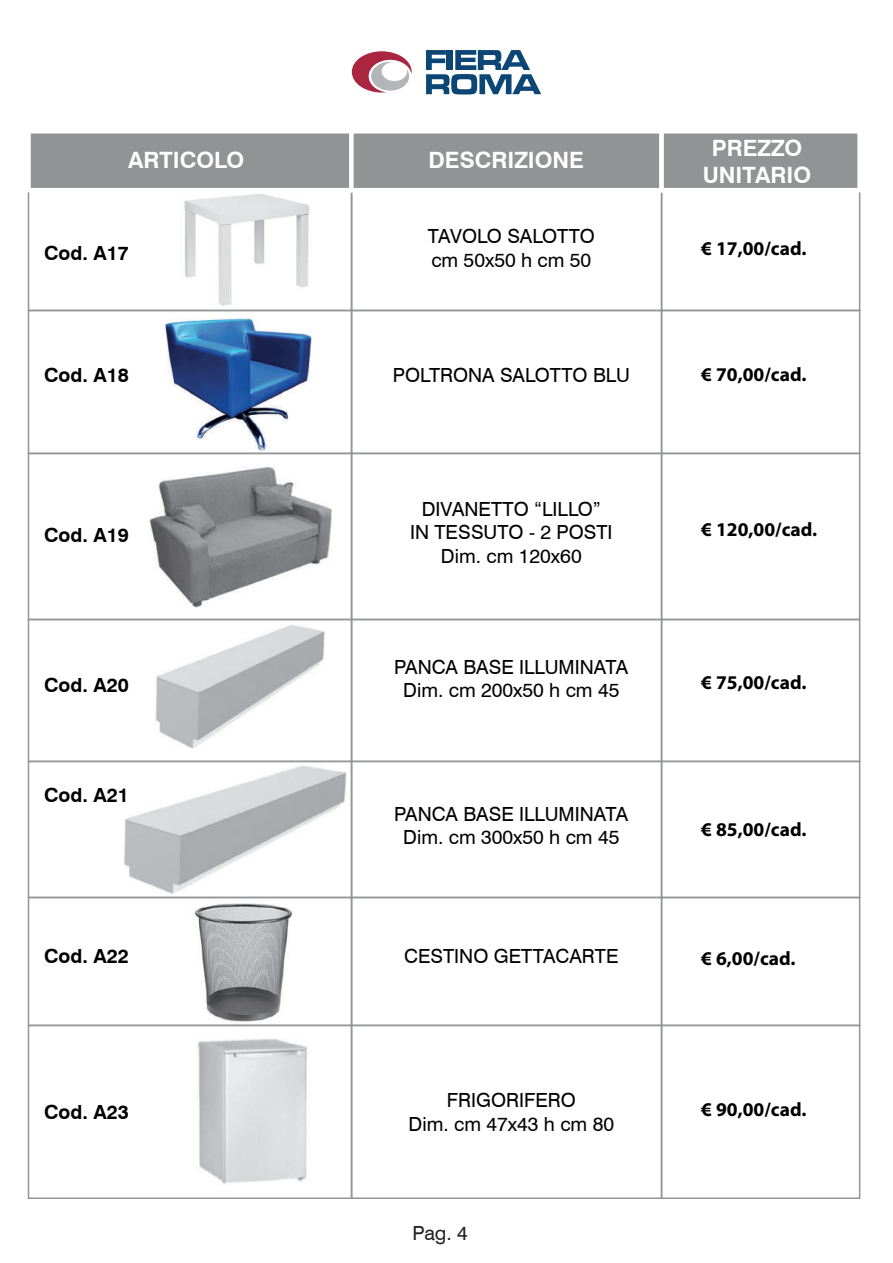
<style>
.page{position:relative;width:893px;height:1263px;background:#fff}
.page>*{position:absolute;margin:0;border:0;box-sizing:border-box;transform-origin:0 0}
.t1{font:700 22.5px/27px "Swiss 721 BT";color:#fff;text-align:center}
.t2{font:19.5px/23.4px "Swiss 721 BT";color:#000001;text-align:center}
.t3{font:700 19.5px "Myriad Pro";color:#000001}
.t4{font:700 19.5px "Swiss 721 BT";color:#000001}
.t5{font:19.5px "Swiss 721 BT";color:#231f20}
</style>
<div class="page">
<img style="left:184px;top:193px;width:126px;height:113px">
<img style="left:163px;top:318px;width:149px;height:133px">
<img style="left:193px;top:903px;width:100px;height:119px">
<img style="left:155px;top:625px;width:170px;height:123px">
<img style="left:124px;top:766px;width:223px;height:128px">
<svg style="left:352px;top:51px;width:60px;height:42px"></svg>
<svg style="left:426px;top:50px;width:115px;height:45px"></svg>
<div style="left:28px;top:189px;width:324px;height:122px;border:2px solid #939598"></div>
<div style="left:351px;top:189px;width:311px;height:122px;border:2px solid #939598"></div>
<div style="left:661px;top:189px;width:199px;height:122px;border:2px solid #939598"></div>
<div style="left:26px;top:129px;width:328px;height:63px;background:#929394;border:4px solid #fff"></div>
<div style="left:349px;top:129px;width:315px;height:63px;background:#929394;border:4px solid #fff"></div>
<div style="left:659px;top:129px;width:203px;height:63px;background:#929394;border:4px solid #fff"></div>
<div style="left:28px;top:310px;width:324px;height:144px;border:2px solid #939598"></div>
<div style="left:351px;top:310px;width:311px;height:144px;border:2px solid #939598"></div>
<div style="left:661px;top:310px;width:199px;height:144px;border:2px solid #939598"></div>
<img style="left:149px;top:467px;width:182px;height:141px">
<div style="left:28px;top:453px;width:324px;height:167px;border:2px solid #939598"></div>
<div style="left:351px;top:453px;width:311px;height:167px;border:2px solid #939598"></div>
<div style="left:661px;top:453px;width:199px;height:167px;border:2px solid #939598"></div>
<div style="left:28px;top:619px;width:324px;height:143px;border:2px solid #939598"></div>
<div style="left:351px;top:619px;width:311px;height:143px;border:2px solid #939598"></div>
<div style="left:661px;top:619px;width:199px;height:143px;border:2px solid #939598"></div>
<div style="left:28px;top:761px;width:324px;height:137px;border:2px solid #939598"></div>
<div style="left:351px;top:761px;width:311px;height:137px;border:2px solid #939598"></div>
<div style="left:661px;top:761px;width:199px;height:137px;border:2px solid #939598"></div>
<div style="left:28px;top:897px;width:324px;height:129px;border:2px solid #939598"></div>
<div style="left:351px;top:897px;width:311px;height:129px;border:2px solid #939598"></div>
<div style="left:661px;top:897px;width:199px;height:129px;border:2px solid #939598"></div>
<img style="left:197px;top:1039px;width:111px;height:145px">
<div style="left:28px;top:1025px;width:324px;height:174px;border:2px solid #939598"></div>
<div style="left:351px;top:1025px;width:311px;height:174px;border:2px solid #939598"></div>
<div style="left:661px;top:1025px;width:199px;height:174px;border:2px solid #939598"></div>
<p class="t1" style="left:128px;top:146px;width:118px">ARTICOLO</p>
<p class="t1" style="left:429px;top:146px;width:157px">DESCRIZIONE</p>
<p class="t1" style="left:703px;top:134px;width:110px">PREZZO<br>UNITARIO</p>
<p class="t4" style="left:44px;top:241px;width:86px">Cod. A17</p>
<p class="t4" style="left:44px;top:363px;width:86px">Cod. A18</p>
<p class="t4" style="left:44px;top:523px;width:86px">Cod. A19</p>
<p class="t4" style="left:44px;top:673px;width:86px">Cod. A20</p>
<p class="t4" style="left:44px;top:783px;width:86px">Cod. A21</p>
<p class="t4" style="left:44px;top:944px;width:86px">Cod. A22</p>
<p class="t2" style="left:428px;top:224px;width:169px;text-align:left">TAVOLO SALOTTO cm 50x50 h cm 50</p>
<p class="t2" style="left:393px;top:363px;width:238px">POLTRONA SALOTTO BLU</p>
<p class="t2" style="left:410px;top:497px;width:204px">DIVANETTO “LILLO”<br>IN TESSUTO - 2 POSTI<br>Dim. cm 120x60</p>
<p class="t2" style="left:394px;top:655px;width:236px">PANCA BASE ILLUMINATA<br>Dim. cm 200x50 h cm 45</p>
<p class="t2" style="left:394px;top:802px;width:236px">PANCA BASE ILLUMINATA<br>Dim. cm 300x50 h cm 45</p>
<p class="t2" style="left:404px;top:944px;width:216px">CESTINO GETTACARTE</p>
<p class="t4" style="left:44px;top:1100px;width:86px">Cod. A23</p>
<p class="t2" style="left:409px;top:1089px;width:207px">FRIGORIFERO<br>Dim. cm 47x43 h cm 80</p>
<p class="t5" style="left:413px;top:1221px;width:57px">Pag. 4</p>
<p class="t3" style="left:701px;top:235px;width:107px">€ 17,00/cad.</p>
<p class="t3" style="left:701px;top:361px;width:107px">€ 70,00/cad.</p>
<p class="t3" style="left:701px;top:516px;width:118px">€ 120,00/cad.</p>
<p class="t3" style="left:701px;top:670px;width:107px">€ 75,00/cad.</p>
<p class="t3" style="left:701px;top:816px;width:107px">€ 85,00/cad.</p>
<p class="t3" style="left:701px;top:946px;width:96px">€ 6,00/cad.</p>
<p class="t3" style="left:701px;top:1097px;width:107px">€ 90,00/cad.</p>
</div>
